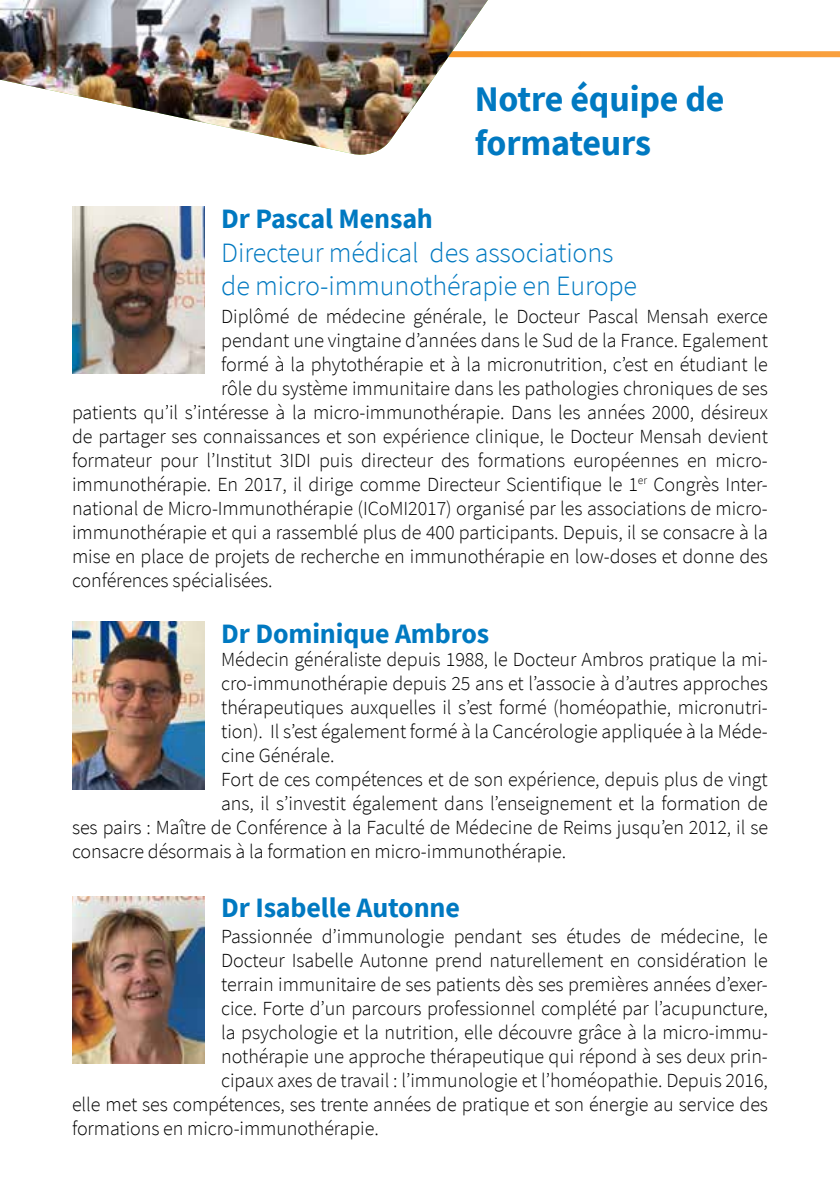
<style>
.page{position:relative;width:840px;height:1191px;background:#fff}
.page>*{position:absolute;margin:0;border:0;box-sizing:border-box;transform-origin:0 0}
.t1{font:700 36px/43.2px "Source Sans Pro";letter-spacing:-.005em;color:#0079c1}
.t2{font:300 28px/33.6px "Source Sans Pro";letter-spacing:-.005em;color:#0079c1}
.t3{font:700 28px "Source Sans Pro";letter-spacing:-.005em;color:#0079c1}
.t4{font:300 20px "Source Sans Pro";letter-spacing:-.005em;color:#000}
</style>
<div class="page">
<div style="left:448px;top:51px;width:391px;height:6px;background:#f99c33"></div>
<img style="left:72px;top:206px;width:132px;height:167px">
<img style="left:72px;top:621px;width:132px;height:168px">
<img style="left:72px;top:896px;width:132px;height:167px">
<svg style="left:487px;top:0;width:131px;height:58px"></svg>
<img style="left:0;top:0;width:487px;height:155px">
<h1 class="t1" style="left:474px;top:77px;width:251px">Notre équipe de formateurs</h1>
<h2 class="t3" style="left:221px;top:200px;width:213px">Dr Pascal Mensah</h2>
<h2 class="t2" style="left:221px;top:235px;width:417px">Directeur médical des associations de micro-immunothérapie en Europe</h2>
<p class="t4" style="left:221px;top:304px;width:548px">Diplômé de médecine générale, le Docteur Pascal Mensah exerce</p>
<p class="t4" style="left:221px;top:328px;width:548px">pendant une vingtaine d’années dans le Sud de la France. Egalement</p>
<p class="t4" style="left:221px;top:352px;width:548px">formé à la phytothérapie et à la micronutrition, c’est en étudiant le</p>
<p class="t4" style="left:221px;top:376px;width:548px">rôle du système immunitaire dans les pathologies chroniques de ses</p>
<p class="t4" style="left:72px;top:400px;width:697px">patients qu’il s’intéresse à la micro-immunothérapie. Dans les années 2000, désireux</p>
<p class="t4" style="left:72px;top:424px;width:697px">de partager ses connaissances et son expérience clinique, le Docteur Mensah devient</p>
<p class="t4" style="left:72px;top:448px;width:696px">formateur pour l’Institut 3IDI puis directeur des formations européennes en micro-</p>
<p class="t4" style="left:72px;top:472px;width:697px">immunothérapie. En 2017, il dirige comme Directeur Scientifique le 1<sup>er</sup> Congrès Inter-</p>
<p class="t4" style="left:72px;top:496px;width:697px">national de Micro-Immunothérapie (ICoMI2017) organisé par les associations de micro-</p>
<p class="t4" style="left:72px;top:520px;width:697px">immunothérapie et qui a rassemblé plus de 400 participants. Depuis, il se consacre à la</p>
<p class="t4" style="left:72px;top:544px;width:697px">mise en place de projets de recherche en immunothérapie en low-doses et donne des</p>
<p class="t4" style="left:72px;top:568px;width:202px">conférences spécialisées.</p>
<h2 class="t3" style="left:221px;top:614px;width:269px">Dr Dominique Ambros</h2>
<p class="t4" style="left:221px;top:647px;width:548px">Médecin généraliste depuis 1988, le Docteur Ambros pratique la mi-</p>
<p class="t4" style="left:221px;top:671px;width:548px">cro-immunothérapie depuis 25 ans et l’associe à d’autres approches</p>
<p class="t4" style="left:221px;top:695px;width:548px">thérapeutiques auxquelles il s’est formé (homéopathie, micronutri-</p>
<p class="t4" style="left:221px;top:719px;width:548px">tion). Il s’est également formé à la Cancérologie appliquée à la Méde-</p>
<p class="t4" style="left:221px;top:743px;width:115px">cine Générale.</p>
<p class="t4" style="left:221px;top:767px;width:547px">Fort de ces compétences et de son expérience, depuis plus de vingt</p>
<p class="t4" style="left:221px;top:791px;width:548px">ans, il s’investit également dans l’enseignement et la formation de</p>
<p class="t4" style="left:72px;top:815px;width:697px">ses pairs : Maître de Conférence à la Faculté de Médecine de Reims jusqu’en 2012, il se</p>
<p class="t4" style="left:72px;top:839px;width:495px">consacre désormais à la formation en micro-immunothérapie.</p>
<h2 class="t3" style="left:221px;top:888px;width:240px">Dr Isabelle Autonne</h2>
<p class="t4" style="left:221px;top:924px;width:548px">Passionnée d’immunologie pendant ses études de médecine, le</p>
<p class="t4" style="left:221px;top:948px;width:548px">Docteur Isabelle Autonne prend naturellement en considération le</p>
<p class="t4" style="left:221px;top:972px;width:548px">terrain immunitaire de ses patients dès ses premières années d’exer-</p>
<p class="t4" style="left:221px;top:996px;width:548px">cice. Forte d’un parcours professionnel complété par l’acupuncture,</p>
<p class="t4" style="left:221px;top:1020px;width:548px">la psychologie et la nutrition, elle découvre grâce à la micro-immu-</p>
<p class="t4" style="left:221px;top:1044px;width:548px">nothérapie une approche thérapeutique qui répond à ses deux prin-</p>
<p class="t4" style="left:221px;top:1068px;width:548px">cipaux axes de travail : l’immunologie et l’homéopathie. Depuis 2016,</p>
<p class="t4" style="left:72px;top:1092px;width:697px">elle met ses compétences, ses trente années de pratique et son énergie au service des</p>
<p class="t4" style="left:72px;top:1116px;width:308px">formations en micro-immunothérapie.</p>
</div>
